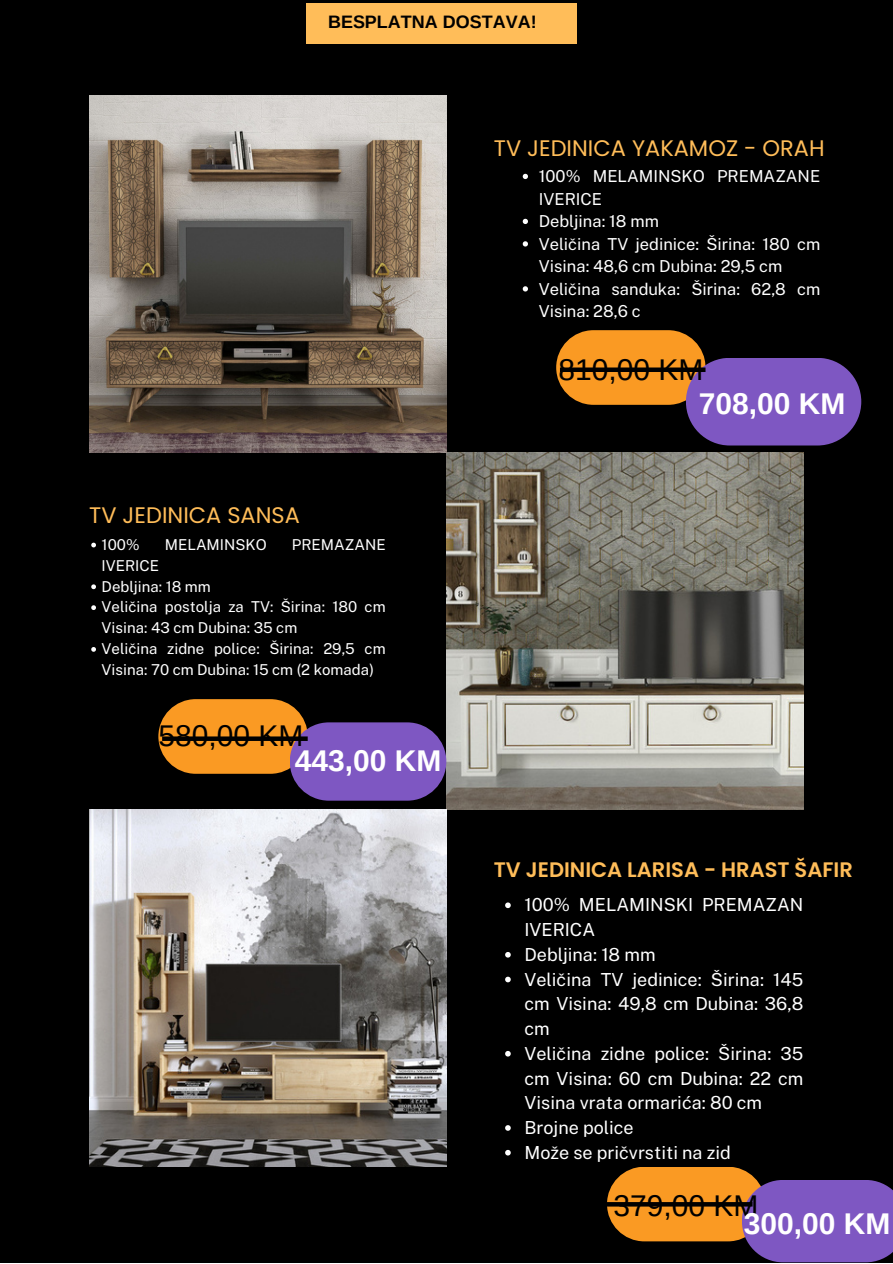
<style>
.page{position:relative;width:893px;height:1264px;background:#fff}
.page>*{position:absolute;margin:0;border:0;box-sizing:border-box;transform-origin:0 0}
.t1{font:700 30px "Arimo";color:#fff}
.t2{font:30px "Arimo";color:#000}
.t3{font:30px "Arimo";color:#fff}
.t4{font:22.5px "Poppins";color:#ffbd59}
.t5{font:600 21px "Poppins";color:#ffbd59}
.t6{font:18px/24.8px "Public Sans";color:#fff;text-align:justify}
.t7{font:700 18px "Arimo";color:#000}
.t8{font:16.5px/22.5px "Public Sans";color:#fff}
.t9{font:15px/20.9px "Public Sans";color:#fff}
</style>
<div class="page">
<div style="left:0;top:0;width:892px;height:1262px;background:#000"></div>
<img style="left:446px;top:452px;width:357px;height:357px">
<img style="left:89px;top:96px;width:357px;height:357px">
<img style="left:89px;top:809px;width:357px;height:357px">
<svg style="left:522px;top:174px;width:6px;height:5px"></svg>
<svg style="left:522px;top:219px;width:6px;height:5px"></svg>
<svg style="left:522px;top:241px;width:6px;height:5px"></svg>
<svg style="left:522px;top:286px;width:6px;height:5px"></svg>
<svg style="left:505px;top:902px;width:5px;height:6px"></svg>
<svg style="left:505px;top:952px;width:5px;height:5px"></svg>
<svg style="left:505px;top:976px;width:5px;height:6px"></svg>
<svg style="left:505px;top:1051px;width:5px;height:5px"></svg>
<svg style="left:505px;top:1125px;width:5px;height:5px"></svg>
<svg style="left:505px;top:1149px;width:5px;height:6px"></svg>
<svg style="left:91px;top:542px;width:5px;height:5px"></svg>
<svg style="left:91px;top:584px;width:5px;height:5px"></svg>
<svg style="left:91px;top:605px;width:5px;height:5px"></svg>
<svg style="left:91px;top:647px;width:5px;height:4px"></svg>
<div style="left:556px;top:330px;width:149px;height:75px;background:#fa9a23;border-radius:37px"></div>
<div style="left:685px;top:358px;width:176px;height:87px;background:#7e57c2;border-radius:44px"></div>
<div style="left:158px;top:699px;width:150px;height:74px;background:#fa9a23;border-radius:37px"></div>
<div style="left:290px;top:722px;width:156px;height:78px;background:#7e57c2;border-radius:39px"></div>
<div style="left:607px;top:1166px;width:158px;height:75px;background:#fa9a23;border-radius:37px"></div>
<svg style="left:741px;top:1179px;width:151px;height:83px;background:#7a54b2"></svg>
<div style="left:560px;top:367px;width:145px;height:5px;background:#000"></div>
<div style="left:162px;top:736px;width:146px;height:5px;background:#000"></div>
<svg style="left:607px;top:1201px;width:145px;height:5px"></svg>
<div style="left:306px;top:3px;width:270px;height:40px;background:#ffbd59"></div>
<p class="t7" style="left:328px;top:11px;width:210px">BESPLATNA DOSTAVA!</p>
<p class="t4" style="left:494px;top:133px;width:332px">TV JEDINICA YAKAMOZ - ORAH</p>
<p class="t8" style="left:538px;top:165px;width:283px">100% MELAMINSKO PREMAZANE<br>IVERICE</p>
<p class="t8" style="left:538px;top:210px;width:122px">Debljina: 18 mm</p>
<p class="t8" style="left:538px;top:232px;width:283px">Veličina TV jedinice: Širina: 180 cm<br>Visina: 48,6 cm Dubina: 29,5 cm</p>
<p class="t8" style="left:538px;top:277px;width:283px">Veličina sanduka: Širina: 62,8 cm<br>Visina: 28,6 c</p>
<p class="t2" style="left:558px;top:353px;width:146px">810,00 KM</p>
<p class="t4" style="left:89px;top:499px;width:212px">TV JEDINICA SANSA</p>
<p class="t9" style="left:102px;top:534px;width:39px">100%</p>
<p class="t9" style="left:165px;top:534px;width:103px">MELAMINSKO</p>
<p class="t9" style="left:292px;top:534px;width:95px">PREMAZANE</p>
<p class="t9" style="left:102px;top:555px;width:59px">IVERICE</p>
<p class="t9" style="left:102px;top:575px;width:111px">Debljina: 18 mm</p>
<p class="t9" style="left:102px;top:596px;width:285px">Veličina postolja za TV: Širina: 180 cm<br>Visina: 43 cm Dubina: 35 cm</p>
<p class="t9" style="left:102px;top:638px;width:285px">Veličina zidne police: Širina: 29,5 cm<br>Visina: 70 cm Dubina: 15 cm (2 komada)</p>
<p class="t2" style="left:158px;top:719px;width:146px">580,00 KM</p>
<p class="t1" style="left:295px;top:744px;width:148px">443,00 KM</p>
<p class="t1" style="left:698px;top:387px;width:148px">708,00 KM</p>
<p class="t5" style="left:494px;top:855px;width:360px">TV JEDINICA LARISA - HRAST ŠAFIR</p>
<p class="t6" style="left:524px;top:892px;width:280px">100% MELAMINSKI PREMAZAN<br>IVERICA</p>
<p class="t6" style="left:524px;top:942px;width:133px">Debljina: 18 mm</p>
<p class="t6" style="left:524px;top:966px;width:280px">Veličina TV jedinice: Širina: 145 cm Visina: 49,8 cm Dubina: 36,8 cm</p>
<p class="t6" style="left:524px;top:1041px;width:280px">Veličina zidne police: Širina: 35 cm Visina: 60 cm Dubina: 22 cm Visina vrata ormarića: 80 cm</p>
<p class="t6" style="left:524px;top:1115px;width:111px">Brojne police</p>
<p class="t6" style="left:524px;top:1139px;width:208px">Može se pričvrstiti na zid</p>
<p class="t2" style="left:613px;top:1188px;width:146px">379,00 KM</p>
<p class="t3" style="left:747px;top:1204px;width:121px">300,00 K</p>
<p class="t1" style="left:743px;top:1206px;width:148px">300,00 KM</p>
</div>
